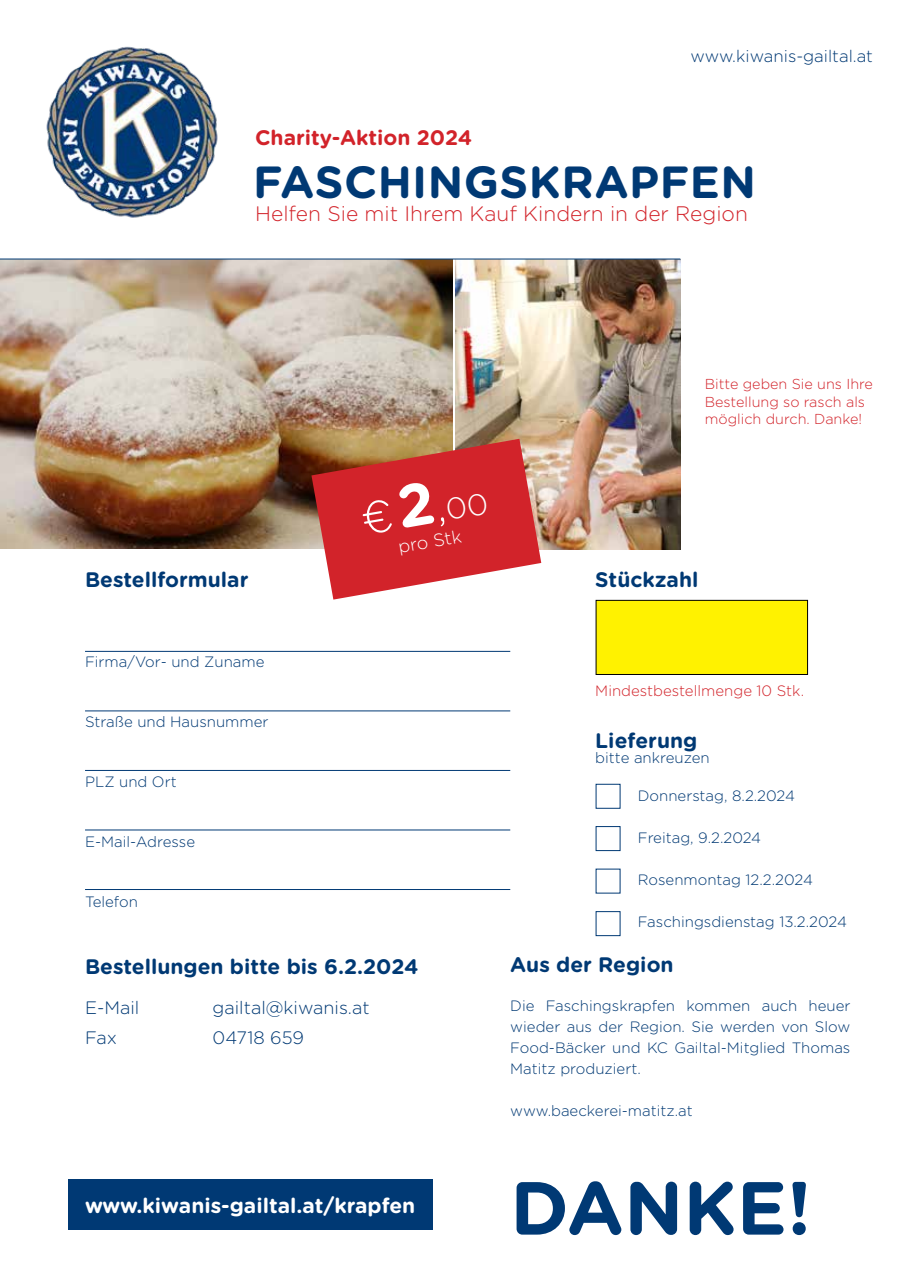
<style>
.page{position:relative;width:910px;height:1280px;background:#fff}
.page>*{position:absolute;margin:0;border:0;box-sizing:border-box;transform-origin:0 0}
.t1{font:700 75px "Gotham Rounded";color:#003974}
.t2{font:700 45px "Gotham Rounded";letter-spacing:.01em;color:#003974}
.t3{font:300 45px "Gotham Rounded";color:#fff}
.t4{font:700 21px "Gotham Rounded";color:#003974}
.t5{font:300 21px "Gotham Rounded";color:#d2232a}
.t6{font:700 21px "Gotham Rounded";color:#fff}
.t7{font:700 21px "Gotham Rounded";color:#d2232a}
.t8{font:300 18px/30px "Gotham Rounded";color:#003974}
.t9{font:300 18px "Gotham Rounded";color:#fff}
.t10{font:300 16.8px "Gotham Rounded";color:#003974}
.t11{font:300 15px/21px "Gotham Rounded";color:#003974;text-align:justify}
.t12{font:300 15px "Gotham Rounded";color:#d2232a}
.t13{font:300 14.4px/17.2px "Gotham Rounded";color:#d2232a}
.s1{font-weight:700;font-size:60px}
.s2{font-size:30px}
</style>
<div class="page">
<img style="left:455px;top:260px;width:225px;height:290px">
<img style="left:46px;top:46px;width:172px;height:172px">
<hr style="left:85px;top:651px;width:425px;height:1px;background:#003974">
<hr style="left:85px;top:710px;width:425px;height:1px;background:#003974">
<hr style="left:85px;top:770px;width:425px;height:1px;background:#003974">
<hr style="left:85px;top:830px;width:425px;height:1px;background:#003974">
<hr style="left:85px;top:889px;width:425px;height:1px;background:#003974">
<div style="left:596px;top:600px;width:211px;height:74px;background:#fff200"></div>
<div style="left:596px;top:600px;width:212px;height:75px;border:1px solid #000"></div>
<div style="left:596px;top:826px;width:24px;height:25px;border:1px solid #003974"></div>
<div style="left:596px;top:911px;width:24px;height:25px;border:1px solid #003974"></div>
<div style="left:68px;top:1179px;width:364px;height:51px;background:#003974"></div>
<img style="left:0;top:260px;width:453px;height:288px">
<hr style="left:0;top:259px;width:680px;height:1px;background:#003974">
<svg style="left:311px;top:439px;width:230px;height:161px;background:#d24f4d"></svg>
<div style="left:596px;top:784px;width:24px;height:25px;border:1px solid #003974"></div>
<h3 class="t7" style="left:255px;top:123px;width:219px">Charity-Aktion 2024</h3>
<p class="t10" style="left:690px;top:45px;width:184px">www.kiwanis-gailtal.at</p>
<h2 class="t2" style="left:253px;top:149px;width:504px">FASCHINGSKRAPFEN</h2>
<h3 class="t5" style="left:255px;top:200px;width:494px">Helfen Sie mit Ihrem Kauf Kindern in der Region</h3>
<h3 class="t4" style="left:85px;top:564px;width:165px">Bestellformular</h3>
<h2 class="t3" style="left:356px;top:490px;width:130px;rotate:-10deg">€<span class="s1">2</span>,<span class="s2">00</span></h2>
<p class="t9" style="left:396px;top:535px;width:66px;rotate:-10deg">pro Stk</p>
<p class="t13" style="left:705px;top:375px;width:170px">Bitte geben Sie uns Ihre<br>Bestellung so rasch als möglich durch. Danke!</p>
<h3 class="t4" style="left:595px;top:564px;width:105px">Stückzahl</h3>
<p class="t11" style="left:85px;top:650px;width:181px">Firma/Vor- und Zuname</p>
<p class="t11" style="left:85px;top:710px;width:185px">Straße und Hausnummer</p>
<p class="t11" style="left:85px;top:770px;width:93px">PLZ und Ort</p>
<p class="t11" style="left:85px;top:830px;width:112px">E-Mail-Adresse</p>
<p class="t11" style="left:85px;top:890px;width:55px">Telefon</p>
<h3 class="t4" style="left:85px;top:951px;width:335px">Bestellungen bitte bis 6.2.2024</h3>
<p class="t8" style="left:85px;top:991px;width:56px">E-Mail<br>Fax</p>
<p class="t8" style="left:213px;top:991px;width:158px">gailtal@kiwanis.at<br>04718 659</p>
<h3 class="t6" style="left:85px;top:1190px;width:332px">www.kiwanis-gailtal.at/krapfen</h3>
<p class="t12" style="left:595px;top:680px;width:210px">Mindestbestellmenge 10 Stk.</p>
<h3 class="t4" style="left:595px;top:725px;width:104px">Lieferung</h3>
<p class="t11" style="left:595px;top:747px;width:116px">bitte ankreuzen</p>
<p class="t11" style="left:638px;top:784px;width:159px">Donnerstag, 8.2.2024</p>
<p class="t11" style="left:638px;top:826px;width:125px">Freitag, 9.2.2024</p>
<p class="t11" style="left:638px;top:868px;width:177px">Rosenmontag 12.2.2024</p>
<p class="t11" style="left:638px;top:910px;width:211px">Faschingsdienstag 13.2.2024</p>
<h3 class="t4" style="left:510px;top:950px;width:165px">Aus der Region</h3>
<p class="t11" style="left:510px;top:995px;width:342px">Die Faschingskrapfen kommen auch heuer wieder aus der Region. Sie werden von Slow Food-Bäcker und KC Gailtal-Mitglied Thomas Matitz produziert.</p>
<p class="t11" style="left:510px;top:1100px;width:184px">www.baeckerei-matitz.at</p>
<h1 class="t1" style="left:510px;top:1153px;width:303px">DANKE!</h1>
</div>
